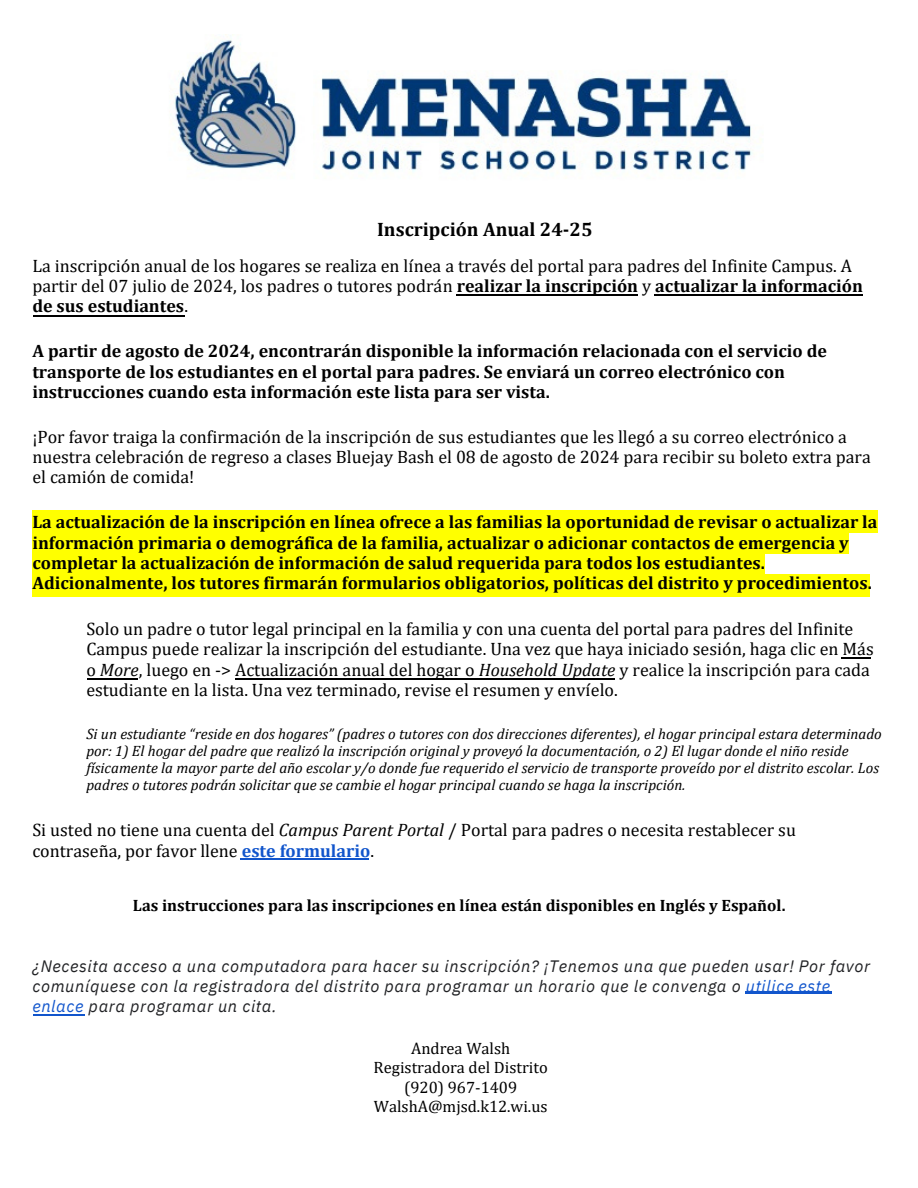
<style>
.page{position:relative;width:918px;height:1188px;background:#fff}
.page>*{position:absolute;margin:0;border:0;box-sizing:border-box;transform-origin:0 0}
.t1{font:700 19.5px "Cambria";color:#000}
.t2{font:18px/20.2px "Cambria";color:#000}
.t3{font:700 18px/20.2px "Cambria";color:#000}
.t4{font:italic 16.5px/20.2px "IBM Plex Sans";letter-spacing:.035em;color:#202124}
.t5{font:700 16.5px "Cambria";color:#000}
.t6{font:16.5px/19.2px "Cambria";color:#000;text-align:center}
.t7{font:italic 15px/16.8px "Cambria";color:#000}
.s1{font-weight:400}
.s2{font-style:italic}
.s3{font-weight:700;color:#15c}
.s4{color:#15c}
</style>
<div class="page">
<hr style="left:33px;top:315px;width:151px;height:1px;background:#000">
<hr style="left:87px;top:678px;width:51px;height:1px;background:#000">
<hr style="left:240px;top:858px;width:129px;height:1px;background:#15c">
<hr style="left:235px;top:678px;width:380px;height:1px;background:#000">
<hr style="left:456px;top:294px;width:181px;height:1px;background:#000">
<div style="left:32px;top:511px;width:845px;height:21px;background:#ff0"></div>
<div style="left:32px;top:532px;width:817px;height:21px;background:#ff0"></div>
<div style="left:32px;top:553px;width:732px;height:22px;background:#ff0"></div>
<div style="left:32px;top:575px;width:838px;height:21px;background:#ff0"></div>
<hr style="left:654px;top:294px;width:208px;height:1px;background:#000">
<hr style="left:746px;top:992px;width:85px;height:1px;background:#15c">
<hr style="left:33px;top:1014px;width:51px;height:2px;background:#15c">
<svg style="left:842px;top:657px;width:29px;height:1px"></svg>
<img style="left:174px;top:40px;width:587px;height:133px">
<h1 class="t1" style="left:377px;top:218px;width:217px">Inscripción Anual 24-25</h1>
<h1 class="t3" style="left:32px;top:255px;width:832px;text-indent:381px"><span class="s1">í<br>partir del 07 julio de 2024, los padres o tutores podrán</span> realizar la inscripción <span class="s1">y</span> actualizar la información de sus estudiantes<span class="s1">.</span></h1>
<h2 class="t3" style="left:32px;top:341px;width:796px">A partir de agosto de 2024, encontrarán disponible la información relacionada con el servicio de transporte de los estudiantes en el portal para padres. Se enviará un correo electrónico con instrucciones cuando esta información este lista para ser vista.</h2>
<h1 class="t2" style="left:32px;top:426px;width:840px">¡Por favor traiga la confirmación de la inscripción de sus estudiantes que les llegó a su correo electrónico a nuestra celebración de regreso a clases Bluejay Bash el 08 de agosto de 2024 para recibir su boleto extra para el camión de comida!</h1>
<h2 class="t3" style="left:32px;top:512px;width:847px">La actualización de la inscripción en línea ofrece a las familias la oportunidad de revisar o actualizar la información primaria o demográfica de la familia, actualizar o adicionar contactos de emergencia y completar la actualización de información de salud requerida para todos los estudiantes.<br>Adicionalmente, los tutores firmarán formularios obligatorios, políticas del distrito y procedimientos.</h2>
<p class="t2" style="left:86px;top:618px;width:789px">Solo un padre o tutor legal principal en la familia y con una cuenta del portal para padres del Infinite Campus puede realizar la inscripción del estudiante. Una vez que haya iniciado sesión, haga clic en Más o <span class="s2">More</span>, luego en -&gt; Actualización anual del hogar o <span class="s2">Household Update</span> y realice la inscripción para cada estudiante en la lista. Una vez terminado, revise el resumen y envíelo.</p>
<h1 class="t2" style="left:32px;top:255px;width:821px">La inscripción anual de los hogares se realiza en línea a través del portal para padres del Infinite Campus. A</h1>
<p class="t2" style="left:591px;top:679px;width:5px">í</p>
<h2 class="t7" style="left:86px;top:725px;width:797px">Si un estudiante “reside en dos hogares” (padres o tutores con dos direcciones diferentes), el hogar principal estara determinado por: 1) El hogar del padre que realizó la inscripción original y proveyó la documentación, o 2) El lugar donde el niño reside físicamente la mayor parte del año escolar y/o donde fue requerido el servicio de transporte proveído por el distrito escolar. Los padres o tutores podrán solicitar que se cambie el hogar principal cuando se haga la inscripción.</h2>
<h2 class="t2" style="left:32px;top:819px;width:765px;line-height:21.3px">Si usted no tiene una cuenta del <span class="s2">Campus Parent Portal</span> / Portal para padres o necesita restablecer su contraseña, por favor llene <span class="s3">este formulario</span>.</h2>
<p class="t5" style="left:133px;top:895px;width:654px">Las instrucciones para las inscripciones en línea están disponibles en Inglés y Español.</p>
<p class="t4" style="left:32px;top:956px;width:839px">¿Necesita acceso a una computadora para hacer su inscripción? ¡Tenemos una que pueden usar! Por favor comuníquese con la registradora del distrito para programar un horario que le convenga o <span class="s4">utilice este enlace</span> para programar un cita.</p>
<h3 class="t6" style="left:374px;top:1039px;width:176px">Andrea Walsh<br>Registradora del Distrito (920) 967-1409<br>WalshA@mjsd.k12.wi.us</h3>
</div>
